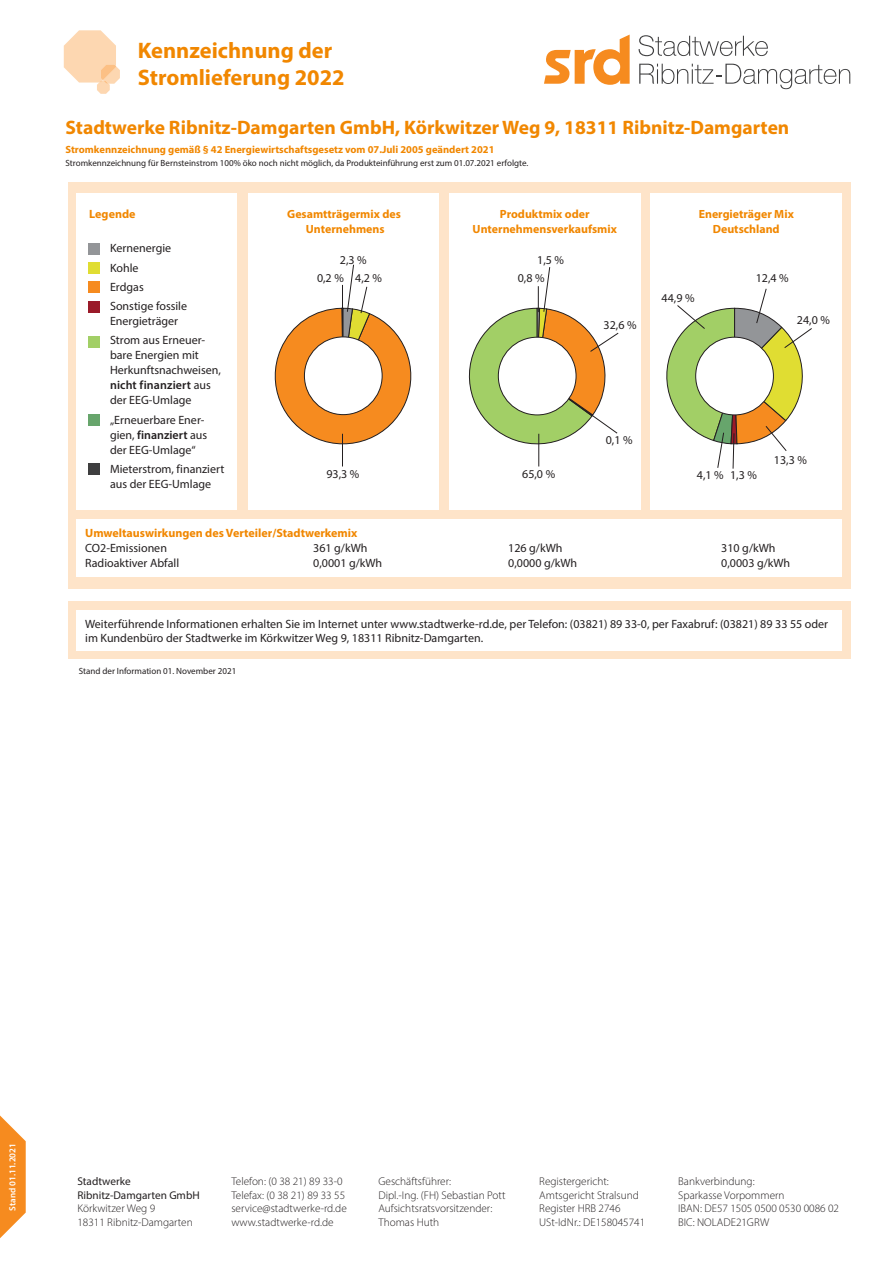
<style>
.page{position:relative;width:893px;height:1263px;background:#fff}
.page>*{position:absolute;margin:0;border:0;box-sizing:border-box;transform-origin:0 0}
.t1{font:700 22.5px/27px "Myriad Pro";color:#f18700}
.t2{font:700 19.5px "Myriad Pro";color:#f18700}
.t3{font:12px/15px "Myriad Pro";color:#231f20}
.t4{font:700 12px "Myriad Pro";color:#f18700}
.t5{font:700 11.85px/15px "Myriad Pro";color:#f18700;text-align:center}
.t6{font:300 11.25px/13.5px "Myriad Pro";color:#231f20}
.t7{font:11.25px/13.5px "Myriad Pro";color:#231f20}
.t8{font:700 10.5px "Myriad Pro";color:#f18700}
.t9{font:9px "Myriad Pro";color:#231f20}
.t10{font:600 9px "Myriad Pro";color:#fff}
.s1{font-weight:600}
</style>
<div class="page">
<div style="left:68px;top:182px;width:782px;height:406px;background:#fee4c9"></div>
<div style="left:77px;top:193px;width:160px;height:316px;background:#fff"></div>
<div style="left:248px;top:193px;width:191px;height:316px;background:#fff"></div>
<div style="left:449px;top:193px;width:192px;height:316px;background:#fff"></div>
<div style="left:650px;top:193px;width:192px;height:316px;background:#fff"></div>
<svg style="left:0;top:1115px;width:26px;height:123px"></svg>
<svg style="left:638px;top:35px;width:130px;height:21px"></svg>
<svg style="left:639px;top:64px;width:211px;height:25px"></svg>
<svg style="left:544px;top:35px;width:86px;height:50px"></svg>
<div style="left:77px;top:519px;width:765px;height:57px;background:#fff"></div>
<div style="left:68px;top:602px;width:782px;height:57px;background:#fee4c9"></div>
<div style="left:77px;top:610px;width:765px;height:41px;background:#fff"></div>
<svg style="left:64px;top:30px;width:56px;height:64px"></svg>
<hr style="left:342px;top:434px;width:1px;height:32px;background:#231f20">
<hr style="left:538px;top:434px;width:1px;height:32px;background:#231f20">
<svg style="left:274px;top:264px;width:138px;height:181px"></svg>
<svg style="left:468px;top:267px;width:151px;height:186px"></svg>
<svg style="left:666px;top:288px;width:146px;height:181px"></svg>
<div style="left:89px;top:243px;width:11px;height:12px;background:#939598"></div>
<div style="left:89px;top:262px;width:11px;height:11px;background:#e0dd32"></div>
<div style="left:89px;top:281px;width:11px;height:11px;background:#f68b1f"></div>
<div style="left:89px;top:301px;width:11px;height:11px;background:#9a1a29"></div>
<div style="left:89px;top:336px;width:11px;height:11px;background:#a2cf66"></div>
<div style="left:89px;top:415px;width:11px;height:11px;background:#67a56c"></div>
<div style="left:89px;top:463px;width:11px;height:11px;background:#3e3e3f"></div>
<h1 class="t1" style="left:138px;top:36px;width:208px">Kennzeichnung der<br>Stromlieferung 2022</h1>
<h2 class="t2" style="left:65px;top:114px;width:725px">Stadtwerke Ribnitz-Damgarten GmbH, Körkwitzer Weg 9, 18311 Ribnitz-Damgarten</h2>
<p class="t8" style="left:65px;top:142px;width:431px">Stromkennzeichnung gemäß § 42 Energiewirtschaftsgesetz vom 07.Juli 2005 geändert 2021</p>
<p class="t9" style="left:65px;top:157px;width:464px">Stromkennzeichnung für Bernsteinstrom 100% öko noch nicht möglich, da Produkteinführung erst zum 01.07.2021 erfolgte.</p>
<p class="t4" style="left:89px;top:206px;width:48px">Legende</p>
<p class="t5" style="left:287px;top:206px;width:115px">Gesamtträgermix des<br>Unternehmens</p>
<p class="t5" style="left:473px;top:206px;width:146px">Produktmix oder<br>Unternehmensverkaufsmix</p>
<p class="t5" style="left:699px;top:206px;width:97px">Energieträger Mix<br>Deutschland</p>
<p class="t3" style="left:110px;top:239px;width:79px;line-height:19.2px">Kernenergie<br>Kohle<br>Erdgas<br>Sonstige fossile</p>
<p class="t3" style="left:110px;top:311px;width:97px;line-height:19.2px">Energieträger<br>Strom aus Erneuer-</p>
<p class="t3" style="left:110px;top:348px;width:112px">bare Energien mit<br>Herkunftsnachweisen, <span class="s1">nicht finanziert</span> aus der EEG-Umlage</p>
<p class="t3" style="left:110px;top:412px;width:99px">„Erneuerbare Ener&shy;gien, <span class="s1">finanziert</span> aus der EEG-Umlage“</p>
<p class="t3" style="left:110px;top:461px;width:116px">Mieterstrom, finanziert aus der EEG-Umlage</p>
<p class="t4" style="left:85px;top:525px;width:274px">Umweltauswirkungen des Verteiler/Stadtwerkemix</p>
<p class="t3" style="left:355px;top:250px;width:28px;line-height:18.8px;text-indent:-15px">2,3 %<br>4,2 %</p>
<p class="t3" style="left:537px;top:252px;width:28px">1,5 %</p>
<p class="t3" style="left:317px;top:270px;width:28px">0,2 %</p>
<p class="t3" style="left:518px;top:271px;width:28px">0,8 %</p>
<p class="t3" style="left:756px;top:271px;width:34px">12,4 %</p>
<p class="t3" style="left:662px;top:291px;width:34px">44,9 %</p>
<p class="t3" style="left:797px;top:312px;width:34px">24,0 %</p>
<p class="t3" style="left:604px;top:317px;width:34px">32,6 %</p>
<p class="t3" style="left:606px;top:433px;width:28px">0,1 %</p>
<p class="t3" style="left:774px;top:452px;width:34px">13,3 %</p>
<p class="t3" style="left:326px;top:466px;width:34px">93,3 %</p>
<p class="t3" style="left:522px;top:466px;width:34px">65,0 %</p>
<p class="t3" style="left:697px;top:468px;width:62px">4,1 % 1,3 %</p>
<p class="t3" style="left:85px;top:540px;width:83px">CO2-Emissionen</p>
<p class="t3" style="left:313px;top:540px;width:56px">361 g/kWh</p>
<p class="t3" style="left:508px;top:540px;width:56px">126 g/kWh</p>
<p class="t3" style="left:721px;top:540px;width:56px">310 g/kWh</p>
<p class="t3" style="left:85px;top:555px;width:95px">Radioaktiver Abfall</p>
<p class="t3" style="left:313px;top:555px;width:71px">0,0001 g/kWh</p>
<p class="t3" style="left:508px;top:555px;width:71px">0,0000 g/kWh</p>
<p class="t3" style="left:721px;top:555px;width:71px">0,0003 g/kWh</p>
<p class="t3" style="left:85px;top:616px;width:744px;line-height:14.4px">Weiterführende Informationen erhalten Sie im Internet unter www.stadtwerke-rd.de, per Telefon: (03821) 89 33-0, per Faxabruf: (03821) 89 33 55 oder im Kundenbüro der Stadtwerke im Körkwitzer Weg 9, 18311 Ribnitz-Damgarten.</p>
<p class="t9" style="left:79px;top:665px;width:159px">Stand der Information 01. November 2021</p>
<p class="t10" style="left:7px;top:1210px;width:69px;rotate:-90deg">Stand 01.11.2021</p>
<p class="t7" style="left:77px;top:1174px;width:124px">Stadtwerke<br>Ribnitz-Damgarten GmbH</p>
<p class="t6" style="left:77px;top:1202px;width:117px">Körkwitzer Weg 9<br>18311 Ribnitz-Damgarten</p>
<p class="t6" style="left:231px;top:1175px;width:117px">Telefon: (0 38 21) 89 33-0<br>Telefax: (0 38 21) 89 33 55 service@stadtwerke-rd.de www.stadtwerke-rd.de</p>
<p class="t6" style="left:378px;top:1175px;width:129px">Geschäftsführer:<br>Dipl.-Ing. (FH) Sebastian Pott<br>Aufsichtsratsvorsitzender:<br>Thomas Huth</p>
<p class="t6" style="left:539px;top:1175px;width:107px">Registergericht:<br>Amtsgericht Stralsund<br>Register HRB 2746<br>USt-IdNr.: DE158045741</p>
<p class="t6" style="left:678px;top:1175px;width:162px">Bankverbindung:<br>Sparkasse Vorpommern<br>IBAN: DE57 1505 0500 0530 0086 02<br>BIC: NOLADE21GRW</p>
</div>
